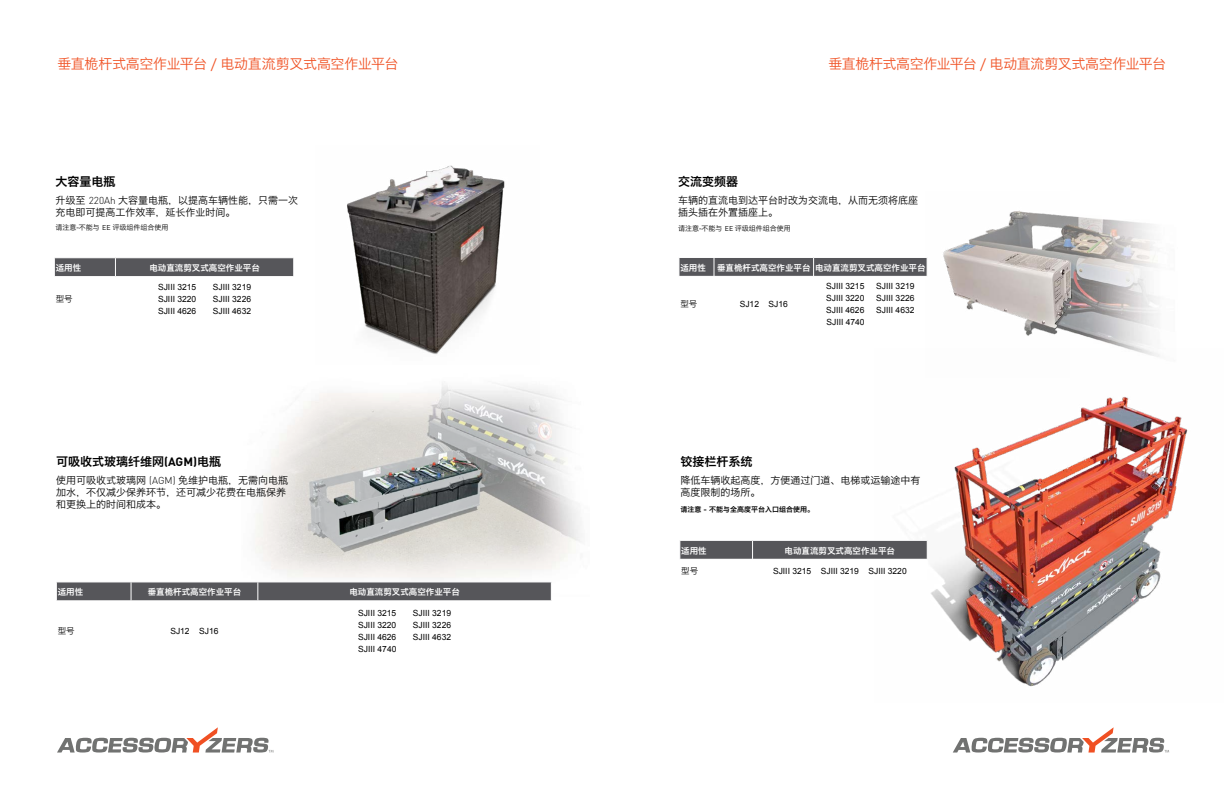
<style>
.page{position:relative;width:1224px;height:792px;background:#fff}
.page>*{position:absolute;margin:0;border:0;box-sizing:border-box;transform-origin:0 0}
.t1{font:14px "Hiragino Sans GB W3";letter-spacing:-.025em;color:#f05123}
.t2{font:12px "Hiragino Sans GB W6";color:#000}
.t3{font:10px/12px "Hiragino Sans GB W3";color:#000}
.t4{font:8.5px "Arial";color:#000}
.t5{font:8.5px "Hiragino Sans GB W6";color:#fff}
.t6{font:8.5px "Hiragino Sans GB W3";color:#000}
.t7{font:7px "Hiragino Sans GB W3";color:#000}
.t8{font:7px "Hiragino Sans GB W6";color:#000}
.s1{font-family:"DIN";font-weight:300}
.s2{font-family:"DIN"}
.s3{font-family:"DIN";font-weight:700}
</style>
<div class="page">
<img style="left:255px;top:383px;width:327px;height:195px">
<div style="left:54px;top:258px;width:240px;height:18px;background:#56565a"></div>
<svg style="left:56px;top:582px;width:496px;height:18px;background:#5b5b5f"></svg>
<img style="left:347px;top:165px;width:158px;height:190px">
<svg style="left:57px;top:727px;width:216px;height:26px"></svg>
<svg style="left:953px;top:727px;width:216px;height:26px"></svg>
<svg style="left:679px;top:257px;width:247px;height:19px;background:#616165"></svg>
<img style="left:926px;top:210px;width:233px;height:139px">
<img style="left:931px;top:349px;width:257px;height:338px">
<svg style="left:680px;top:540px;width:248px;height:19px;background:#616165"></svg>
<h1 class="t1" style="left:58px;top:55px;width:343px">垂直桅杆式高空作业平台 / 电动直流剪叉式高空作业平台</h1>
<h1 class="t1" style="left:829px;top:55px;width:339px">垂直桅杆式高空作业平台 / 电动直流剪叉式高空作业平台</h1>
<h2 class="t2" style="left:55px;top:173px;width:61px">大容量电瓶</h2>
<p class="t3" style="left:55px;top:194px;width:244px">升级至 <span class="s1">220Ah</span> 大容量电瓶，以提高车辆性能，只需一次充电即可提高工作效率，延长作业时间。</p>
<p class="t7" style="left:55px;top:223px;width:114px">请注意-不能与 <span class="s2">EE</span> 评级组件组合使用</p>
<p class="t5" style="left:56px;top:262px;width:27px">适用性</p>
<p class="t5" style="left:149px;top:262px;width:112px">电动直流剪叉式高空作业平台</p>
<p class="t6" style="left:56px;top:294px;width:18px">型号</p>
<p class="t4" style="left:158px;top:282px;width:40px">SJIII 3215</p>
<p class="t4" style="left:213px;top:282px;width:40px">SJIII 3219</p>
<p class="t4" style="left:158px;top:294px;width:40px">SJIII 3220</p>
<p class="t4" style="left:213px;top:294px;width:40px">SJIII 3226</p>
<p class="t4" style="left:158px;top:306px;width:40px">SJIII 4626</p>
<p class="t4" style="left:213px;top:306px;width:40px">SJIII 4632</p>
<h2 class="t2" style="left:56px;top:453px;width:167px">可吸收式玻璃纤维网<span class="s3">(AGM)</span>电瓶</h2>
<p class="t3" style="left:56px;top:474px;width:234px">使用可吸收式玻璃网 <span class="s1">(AGM)</span> 免维护电瓶，无需向电瓶加水，不仅减少保养环节，还可减少花费在电瓶保养和更换上的时间和成本。</p>
<p class="t5" style="left:58px;top:586px;width:27px">适用性</p>
<p class="t5" style="left:148px;top:586px;width:95px">垂直桅杆式高空作业平台</p>
<p class="t5" style="left:349px;top:586px;width:112px">电动直流剪叉式高空作业平台</p>
<p class="t6" style="left:58px;top:625px;width:18px">型号</p>
<p class="t4" style="left:170px;top:625px;width:50px">SJ12 SJ16</p>
<p class="t4" style="left:358px;top:607px;width:40px">SJIII 3215</p>
<p class="t4" style="left:413px;top:607px;width:40px">SJIII 3219</p>
<p class="t4" style="left:358px;top:619px;width:40px">SJIII 3220</p>
<p class="t4" style="left:413px;top:619px;width:40px">SJIII 3226</p>
<p class="t4" style="left:358px;top:631px;width:40px">SJIII 4626</p>
<p class="t4" style="left:413px;top:631px;width:40px">SJIII 4632</p>
<p class="t4" style="left:358px;top:643px;width:40px">SJIII 4740</p>
<h2 class="t2" style="left:678px;top:174px;width:61px">交流变频器</h2>
<p class="t3" style="left:678px;top:194px;width:241px">车辆的直流电到达平台时改为交流电，从而无须将底座插头插在外置插座上。</p>
<p class="t7" style="left:678px;top:224px;width:114px">请注意-不能与 <span class="s2">EE</span> 评级组件组合使用</p>
<p class="t5" style="left:680px;top:262px;width:27px">适用性</p>
<p class="t5" style="left:717px;top:262px;width:210px">垂直桅杆式高空作业平台电动直流剪叉式高空作业平台</p>
<p class="t6" style="left:680px;top:299px;width:18px">型号</p>
<p class="t4" style="left:740px;top:298px;width:50px">SJ12 SJ16</p>
<p class="t4" style="left:826px;top:280px;width:40px">SJIII 3215</p>
<p class="t4" style="left:876px;top:280px;width:40px">SJIII 3219</p>
<p class="t4" style="left:826px;top:292px;width:40px">SJIII 3220</p>
<p class="t4" style="left:876px;top:292px;width:40px">SJIII 3226</p>
<p class="t4" style="left:826px;top:304px;width:40px">SJIII 4626</p>
<p class="t4" style="left:876px;top:304px;width:40px">SJIII 4632</p>
<p class="t4" style="left:826px;top:316px;width:40px">SJIII 4740</p>
<h2 class="t2" style="left:680px;top:453px;width:73px">铰接栏杆系统</h2>
<p class="t3" style="left:680px;top:474px;width:241px">降低车辆收起高度，方便通过门道、电梯或运输途中有高度限制的场所。</p>
<p class="t8" style="left:680px;top:505px;width:135px">请注意 - 不能与全高度平台入口组合使用。</p>
<p class="t5" style="left:681px;top:545px;width:27px">适用性</p>
<p class="t5" style="left:785px;top:545px;width:112px">电动直流剪叉式高空作业平台</p>
<p class="t6" style="left:681px;top:565px;width:18px">型号</p>
<p class="t4" style="left:773px;top:565px;width:135px">SJIII 3215 SJIII 3219 SJIII 3220</p>
</div>
